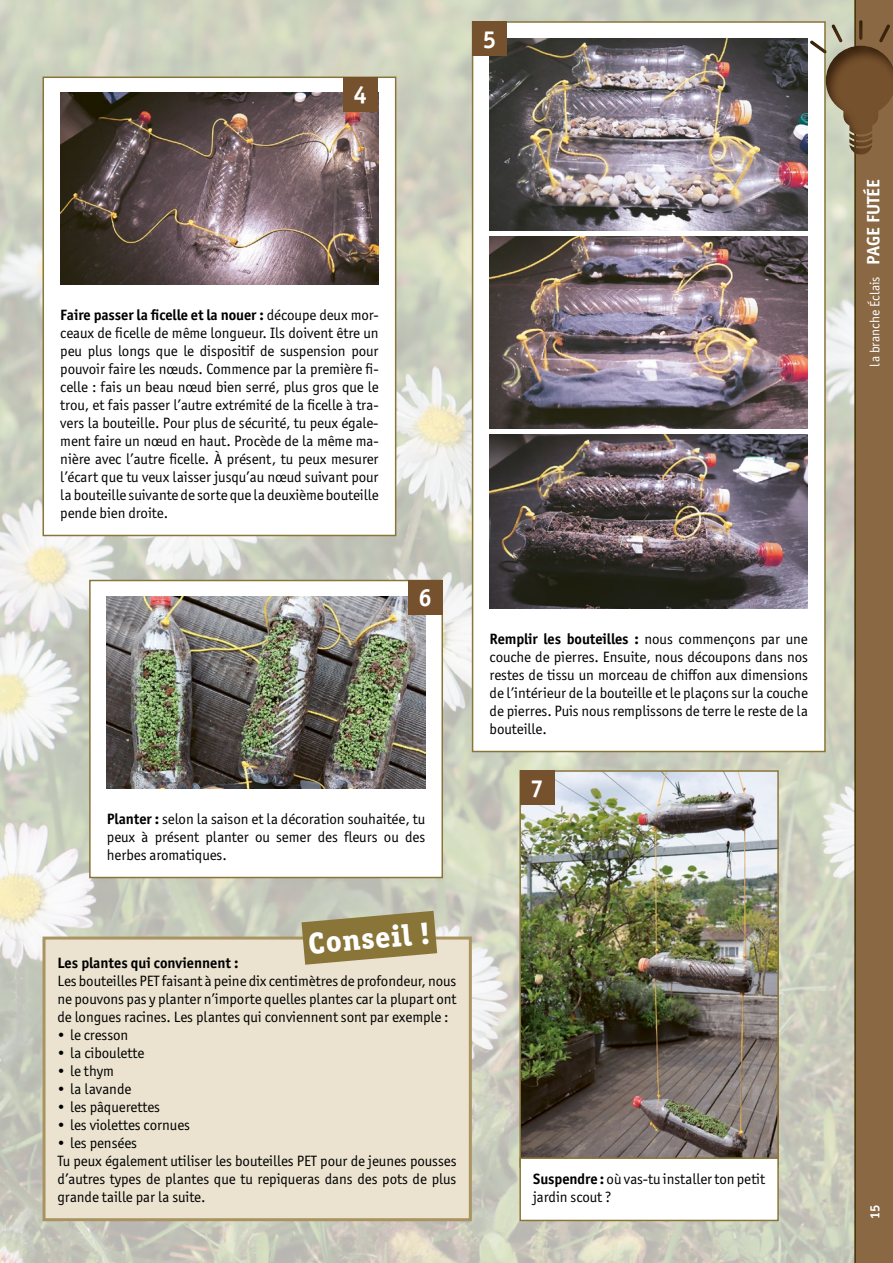
<style>
.page{position:relative;width:893px;height:1263px;background:#fff}
.page>*{position:absolute;margin:0;border:0;box-sizing:border-box;transform-origin:0 0}
.t1{font:800 30px "Officina Serif ITC Pro";color:#fff}
.t2{font:700 24.6px "Officina Sans ITC Pro";color:#fff}
.t3{font:15px/18px "Officina Sans ITC Pro";letter-spacing:-.005em;color:#000;text-align:justify}
.t4{font:700 15px "Officina Sans ITC Pro";color:#000}
.t5{font:13.5px "Officina Sans ITC Pro";color:#fff}
.t6{font:700 13.5px "Officina Sans ITC Pro";color:#fff}
.s1{font-weight:700}
.s2{font-weight:700;font-size:18px}
</style>
<div class="page">
<img style="left:0;top:0;width:854px;height:1263px">
<div style="left:44px;top:938px;width:426px;height:282px;background:#ebe3d0"></div>
<div style="left:43px;top:936px;width:429px;height:285px;border:3px solid #a99461"></div>
<svg style="left:301px;top:911px;width:136px;height:54px;background:#9c8c59"></svg>
<div style="left:472px;top:21px;width:354px;height:731px;background:#fff;border:2px solid #8a7538"></div>
<img style="left:490px;top:435px;width:318px;height:173px">
<img style="left:490px;top:237px;width:318px;height:191px">
<img style="left:490px;top:39px;width:318px;height:191px">
<div style="left:43px;top:77px;width:353px;height:459px;background:#fff;border:2px solid #8a7538"></div>
<img style="left:60px;top:93px;width:319px;height:191px">
<div style="left:89px;top:580px;width:354px;height:298px;background:#fff;border:2px solid #8a7538"></div>
<img style="left:107px;top:597px;width:318px;height:191px">
<img style="left:522px;top:773px;width:254px;height:384px">
<div style="left:519px;top:770px;width:260px;height:398px;border:2px solid #8a7538"></div>
<div style="left:519px;top:1157px;width:260px;height:64px;background:#fff;border:2px solid #8a7538"></div>
<div style="left:343px;top:77px;width:35px;height:34px;background:#76512d"></div>
<div style="left:408px;top:580px;width:35px;height:35px;background:#76512d"></div>
<div style="left:519px;top:770px;width:35px;height:35px;background:#76512d"></div>
<div style="left:472px;top:21px;width:35px;height:35px;background:#76512d"></div>
<div style="left:854px;top:0;width:39px;height:1263px;background:#896843"></div>
<div style="left:795px;top:7px;width:98px;height:148px;background:#433101;opacity:.75"></div>
<h2 class="t2" style="left:354px;top:79px;width:15px">4</h2>
<h2 class="t2" style="left:483px;top:24px;width:15px">5</h2>
<p class="t3" style="left:60px;top:306px;width:320px"><span class="s1">Faire passer la ficelle et la nouer :</span> découpe deux mor&shy;ceaux de ficelle de même longueur. Ils doivent être un peu plus longs que le dispositif de suspension pour pouvoir faire les nœuds. Commence par la première fi&shy;celle : fais un beau nœud bien serré, plus gros que le trou, et fais passer l’autre extrémité de la ficelle à tra&shy;vers la bouteille. Pour plus de sécurité, tu peux égale&shy;ment faire un nœud en haut. Procède de la même ma&shy;nière avec l’autre ficelle. À présent, tu peux mesurer l’écart que tu veux laisser jusqu’au nœud suivant pour la bouteille suivante de sorte que la deuxième bouteille pende bien droite.</p>
<h2 class="t2" style="left:419px;top:582px;width:15px">6</h2>
<p class="t3" style="left:107px;top:810px;width:320px"><span class="s1">Planter :</span> selon la saison et la décoration souhaitée, tu peux à présent planter ou semer des fleurs ou des herbes aromatiques.</p>
<h1 class="t1" style="left:307px;top:924px;width:124px;rotate:-5deg">Conseil !</h1>
<p class="t4" style="left:57px;top:954px;width:183px">Les plantes qui conviennent :</p>
<p class="t3" style="left:57px;top:972px;width:401px">Les bouteilles PET faisant à peine dix centimètres de profondeur, nous ne pouvons pas y planter n’importe quelles plantes car la plupart ont de longues racines. Les plantes qui conviennent sont par exemple :</p>
<p class="t3" style="left:57px;top:1026px;width:72px">• le cresson</p>
<p class="t3" style="left:57px;top:1044px;width:88px">• la ciboulette</p>
<p class="t3" style="left:57px;top:1062px;width:58px">• le thym</p>
<p class="t3" style="left:57px;top:1080px;width:75px">• la lavande</p>
<p class="t3" style="left:57px;top:1098px;width:104px">• les pâquerettes</p>
<p class="t3" style="left:57px;top:1116px;width:134px">• les violettes cornues</p>
<p class="t3" style="left:57px;top:1134px;width:401px;text-align:left">• les pensées<br>Tu peux également utiliser les bouteilles PET pour de jeunes pousses d’autres types de plantes que tu repiqueras dans des pots de plus grande taille par la suite.</p>
<p class="t3" style="left:490px;top:630px;width:320px"><span class="s1">Remplir les bouteilles :</span> nous commençons par une couche de pierres. Ensuite, nous découpons dans nos restes de tissu un morceau de chiffon aux dimensions de l’intérieur de la bouteille et le plaçons sur la couche de pierres. Puis nous remplissons de terre le reste de la bouteille.</p>
<h2 class="t2" style="left:530px;top:773px;width:15px">7</h2>
<p class="t3" style="left:533px;top:1170px;width:233px"><span class="s1">Suspendre :</span> où vas-tu installer ton petit jardin scout ?</p>
<p class="t5" style="left:867px;top:366px;width:188px;rotate:-90deg">la branche Éclais <span class="s2">PAGE FUTÉE</span></p>
<p class="t6" style="left:866px;top:1219px;width:16px;rotate:-90deg">15</p>
</div>
